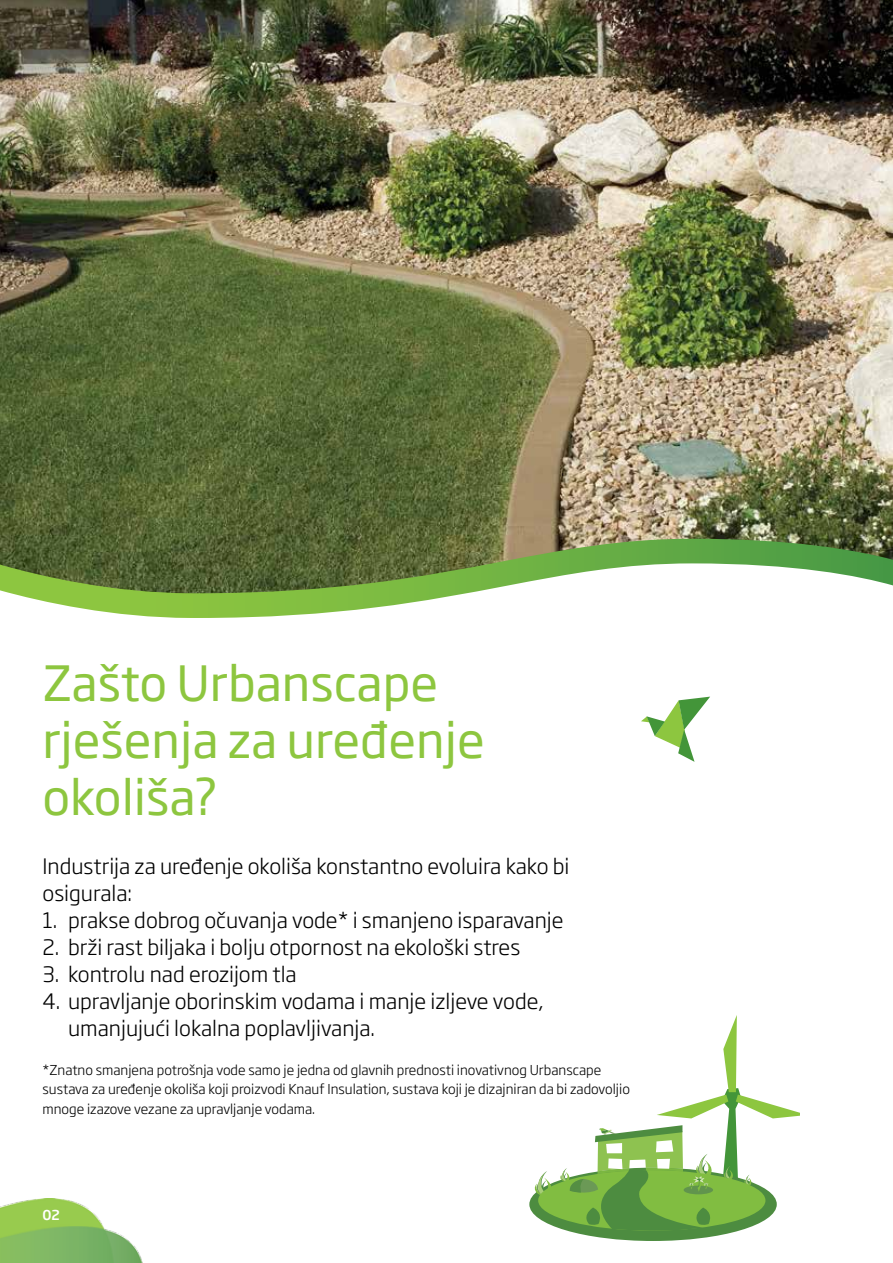
<style>
.page{position:relative;width:893px;height:1263px;background:#fff}
.page>*{position:absolute;margin:0;border:0;box-sizing:border-box;transform-origin:0 0}
.t1{font:48px/57px "Soho Gothic Pro";color:#8dc63f}
.t2{font:300 21px/27px "Soho Gothic Pro";color:#000}
.t3{font:300 13.5px/19.5px "Soho Gothic Pro";color:#000}
.t4{font:500 13.5px "Soho Gothic Pro";color:#fff}
</style>
<div class="page">
<img style="left:0;top:1198px;width:143px;height:65px">
<img style="left:0;top:0;width:893px;height:539px">
<div style="left:529px;top:1168px;width:248px;height:73px;background:#4d8c40;border-radius:50%"></div>
<svg style="left:529px;top:1015px;width:270px;height:218px"></svg>
<svg style="left:641px;top:697px;width:69px;height:65px"></svg>
<svg style="left:0;top:539px;width:893px;height:79px"></svg>
<h1 class="t1" style="left:43px;top:652px;width:444px">Zašto Urbanscape rješenja za uređenje okoliša?</h1>
<p class="t2" style="left:43px;top:851px;width:528px">Industrija za uređenje okoliša konstantno evoluira kako bi osigurala:</p>
<p class="t2" style="left:43px;top:905px;width:523px">1. prakse dobrog očuvanja vode* i smanjeno isparavanje</p>
<p class="t2" style="left:43px;top:932px;width:479px">2. brži rast biljaka i bolju otpornost na ekološki stres</p>
<p class="t2" style="left:43px;top:959px;width:256px">3. kontrolu nad erozijom tla</p>
<p class="t2" style="left:68px;top:986px;width:477px;text-indent:-26px">4. upravljanje oborinskim vodama i manje izljeve vode, umanjujući lokalna poplavljivanja.</p>
<p class="t3" style="left:43px;top:1059px;width:589px">*Znatno smanjena potrošnja vode samo je jedna od glavnih prednosti inovativnog Urbanscape sustava za uređenje okoliša koji proizvodi Knauf Insulation, sustava koji je dizajniran da bi zadovoljio mnoge izazove vezane za upravljanje vodama.</p>
<p class="t4" style="left:43px;top:1205px;width:19px">02</p>
</div>
